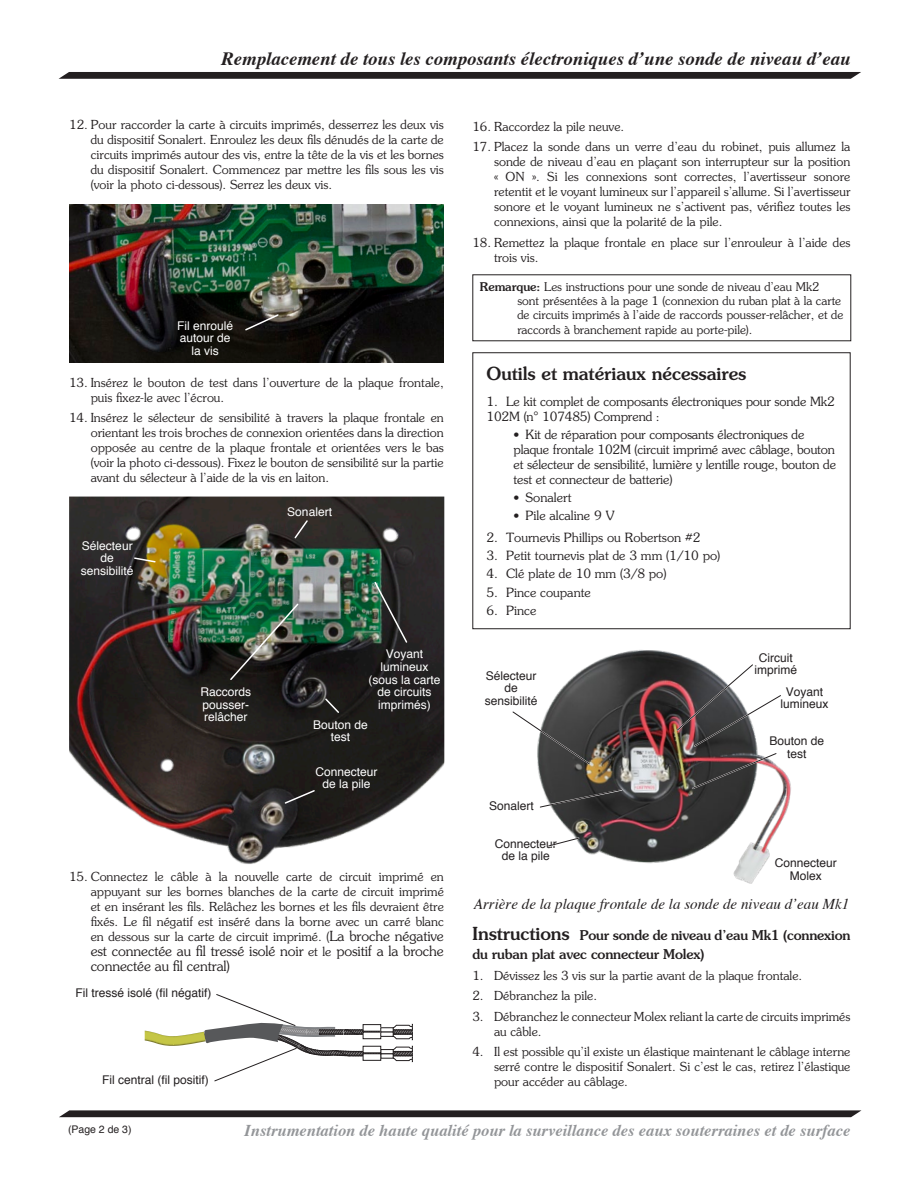
<style>
.page{position:relative;width:918px;height:1188px;background:#fff}
.page>*{position:absolute;margin:0;border:0;box-sizing:border-box;transform-origin:0 0}
.t1{font:italic 700 18.75px "Times";color:#231f20}
.ToolBox_Title{font:500 18px "Souvenir Std";color:#231f20}
.t2{font:italic 700 16.5px "Times";color:#939598}
.Figure_Caption{font:italic 15px "Times";color:#231f20}
.Numbered_Paragraph_8{font:300 13.95px/15px "Souvenir Std";letter-spacing:-.01em;color:#231f20}
.Subtitle{font:500 13.5px/19.5px "Souvenir Std";letter-spacing:-.01em;color:#231f20}
.t3{font:300 12.75px/15px "Souvenir Std";letter-spacing:-.01em;color:#231f20}
.Numbered_Paragraph_8-2{font:300 12.45px/15px "Souvenir Std";color:#231f20;text-align:justify}
.Notes_Text{font:300 12px/14.2px "Souvenir Std";color:#231f20}
.Figure_Text_Justify{font:12px/12.8px "Helvetica";color:#fff;text-align:center}
.Figure_Text_Justify-2{font:12px/12.8px "Helvetica";color:#231f20;text-align:center}
.t4{font:10.5px "Helvetica";color:#231f20}
.s1{font-size:13.95px}
.s2{font-size:12.45px}
.s3{font-weight:500}
.s4{font-size:18px}
</style>
<div class="page">
<svg style="left:59px;top:72px;width:802px;height:7px;background:#2c2829"></svg>
<svg style="left:59px;top:1110px;width:803px;height:7px;background:#322e2f"></svg>
<img style="left:69px;top:497px;width:375px;height:367px">
<img style="left:537px;top:650px;width:254px;height:233px">
<svg style="left:512px;top:710px;width:79px;height:56px"></svg>
<svg style="left:548px;top:836px;width:32px;height:12px"></svg>
<svg style="left:538px;top:788px;width:85px;height:21px;background:#4c4c4c"></svg>
<svg style="left:675px;top:663px;width:108px;height:127px"></svg>
<svg style="left:283px;top:789px;width:33px;height:16px"></svg>
<svg style="left:293px;top:519px;width:16px;height:21px"></svg>
<svg style="left:133px;top:556px;width:24px;height:8px"></svg>
<img style="left:229px;top:602px;width:71px;height:79px">
<svg style="left:324px;top:697px;width:16px;height:17px"></svg>
<svg style="left:373px;top:581px;width:36px;height:63px;background:#37423b"></svg>
<img style="left:69px;top:204px;width:375px;height:159px">
<svg style="left:244px;top:313px;width:36px;height:19px"></svg>
<div style="left:473px;top:352px;width:378px;height:277px;border:1px solid #231f20"></div>
<svg style="left:145px;top:994px;width:268px;height:88px"></svg>
<h1 class="t1" style="left:221px;top:41px;width:631px">Remplacement de tous les composants électroniques d’une sonde de niveau d’eau</h1>
<p class="Numbered_Paragraph_8-2" style="left:91px;top:117px;width:355px;text-indent:-22px">12. Pour raccorder la carte à circuits imprimés, desserrez les deux vis du dispositif Sonalert. Enroulez les deux fils dénudés de la carte de circuits imprimés autour des vis, entre la tête de la vis et les bornes du dispositif Sonalert. Commencez par mettre les fils sous les vis (voir la photo ci-dessous). Serrez les deux vis.</p>
<p class="Figure_Text_Justify" style="left:177px;top:320px;width:58px">Fil enroulé autour de la vis</p>
<p class="Numbered_Paragraph_8-2" style="left:91px;top:375px;width:355px;text-indent:-22px">13. Insérez le bouton de test dans l’ouverture de la plaque frontale, puis fixez-le avec l’écrou.</p>
<p class="Numbered_Paragraph_8-2" style="left:91px;top:410px;width:355px;text-indent:-22px">14. Insérez le sélecteur de sensibilité à travers la plaque frontale en orientant les trois broches de connexion orientées dans la direction opposée au centre de la plaque frontale et orientées vers le bas (voir la photo ci-dessous). Fixez le bouton de sensibilité sur la partie avant du sélecteur à l’aide de la vis en laiton.</p>
<p class="Figure_Text_Justify" style="left:81px;top:540px;width:54px">Sélecteur de sensibilité</p>
<p class="Figure_Text_Justify" style="left:287px;top:506px;width:46px">Sonalert</p>
<p class="Figure_Text_Justify" style="left:201px;top:686px;width:52px;text-align:left">Raccords pousser&shy;relâcher</p>
<p class="Figure_Text_Justify" style="left:368px;top:648px;width:74px">Voyant lumineux (sous la carte de circuits imprimés)</p>
<p class="Figure_Text_Justify" style="left:313px;top:719px;width:56px">Bouton de test</p>
<p class="Figure_Text_Justify" style="left:315px;top:766px;width:64px">Connecteur de la pile</p>
<p class="Numbered_Paragraph_8-2" style="left:91px;top:870px;width:355px;text-indent:-22px">15. Connectez le câble à la nouvelle carte de circuit imprimé en appuyant sur les bornes blanches de la carte de circuit imprimé et en insérant les fils. Relâchez les bornes et les fils devraient être fixés. Le fil négatif est inséré dans la borne avec un carré blanc en dessous sur la carte de circuit imprimé. (<span class="s1">La broche négative</span></p>
<p class="Numbered_Paragraph_8" style="left:91px;top:944px;width:355px">est connectée au fil tressé isolé noir <span class="s2">et le</span> positif a la broche connectée au fil central)</p>
<p class="Figure_Text_Justify-2" style="left:75px;top:987px;width:138px">Fil tressé isolé (fil négatif)</p>
<p class="Figure_Text_Justify-2" style="left:102px;top:1074px;width:108px">Fil central (fil positif)</p>
<p class="Numbered_Paragraph_8-2" style="left:472px;top:119px;width:153px">16. Raccordez la pile neuve.</p>
<p class="Numbered_Paragraph_8-2" style="left:494px;top:139px;width:358px;text-indent:-22px">17. Placez la sonde dans un verre d’eau du robinet, puis allumez la sonde de niveau d’eau en plaçant son interrupteur sur la position « ON ». Si les connexions sont correctes, l’avertisseur sonore retentit et le voyant lumineux sur l’appareil s’allume. Si l’avertisseur sonore et le voyant lumineux ne s’activent pas, vérifiez toutes les connexions, ainsi que la polarité de la pile.</p>
<p class="Numbered_Paragraph_8-2" style="left:494px;top:235px;width:358px;text-indent:-22px">18. Remettez la plaque frontale en place sur l’enrouleur à l’aide des trois vis.</p>
<p class="Notes_Text" style="left:517px;top:280px;width:328px;text-indent:-38px"><span class="s3">Remarque:</span> Les instructions pour une sonde de niveau d’eau Mk2 sont présentées à la page 1 (connexion du ruban plat à la carte de circuits imprimés à l’aide de raccords pousser-relâcher, et de raccords à branchement rapide au porte-pile).</p>
<p class="ToolBox_Title" style="left:487px;top:363px;width:261px">Outils et matériaux nécessaires</p>
<p class="t3" style="left:487px;top:393px;width:350px">1. Le kit complet de composants électroniques pour sonde Mk2<br>102M (n° 107485) Comprend :</p>
<p class="t3" style="left:514px;top:427px;width:324px">• Kit de réparation pour composants électroniques de plaque frontale 102M (circuit imprimé avec câblage, bouton et sélecteur de sensibilité, lumière y lentille rouge, bouton de test et connecteur de batterie)</p>
<p class="t3" style="left:514px;top:490px;width:59px">• Sonalert</p>
<p class="t3" style="left:514px;top:508px;width:102px">• Pile alcaline 9 V</p>
<p class="t3" style="left:487px;top:530px;width:215px">2. Tournevis Phillips ou Robertson #2</p>
<p class="t3" style="left:487px;top:548px;width:235px">3. Petit tournevis plat de 3 mm (1/10 po)</p>
<p class="t3" style="left:487px;top:566px;width:181px">4. Clé plate de 10 mm (3/8 po)</p>
<p class="t3" style="left:487px;top:585px;width:106px">5. Pince coupante</p>
<p class="t3" style="left:487px;top:603px;width:51px">6. Pince</p>
<p class="Figure_Text_Justify-2" style="left:485px;top:670px;width:54px">Sélecteur de sensibilité</p>
<p class="Figure_Text_Justify-2" style="left:489px;top:801px;width:46px">Sonalert</p>
<p class="Figure_Text_Justify-2" style="left:754px;top:652px;width:44px">Circuit imprimé</p>
<p class="Figure_Text_Justify-2" style="left:781px;top:686px;width:50px">Voyant lumineux</p>
<p class="Figure_Text_Justify-2" style="left:769px;top:735px;width:56px">Bouton de test</p>
<p class="Figure_Text_Justify-2" style="left:495px;top:838px;width:64px">Connecteur de la pile</p>
<p class="Figure_Caption" style="left:474px;top:891px;width:377px">Arrière de la plaque frontale de la sonde de niveau d’eau Mk1</p>
<p class="Figure_Text_Justify-2" style="left:775px;top:857px;width:64px">Connecteur<br>Molex</p>
<p class="Subtitle" style="left:472px;top:925px;width:380px"><span class="s4">Instructions</span> Pour sonde de niveau d’eau Mk1 (connexion du ruban plat avec connecteur Molex)</p>
<p class="Numbered_Paragraph_8-2" style="left:472px;top:968px;width:331px">1. Dévissez les 3 vis sur la partie avant de la plaque frontale.</p>
<p class="Numbered_Paragraph_8-2" style="left:472px;top:988px;width:126px">2. Débranchez la pile.</p>
<p class="Numbered_Paragraph_8-2" style="left:494px;top:1009px;width:358px;text-indent:-22px">3. Débranchez le connecteur Molex reliant la carte de circuits imprimés au câble.</p>
<p class="Numbered_Paragraph_8-2" style="left:494px;top:1044px;width:358px;text-indent:-22px">4. Il est possible qu’il existe un élastique maintenant le câblage interne serré contre le dispositif Sonalert. Si c’est le cas, retirez l’élastique pour accéder au câblage.</p>
<p class="t4" style="left:68px;top:1122px;width:65px">(Page 2 de 3)</p>
<h3 class="t2" style="left:245px;top:1115px;width:607px">Instrumentation de haute qualité pour la surveillance des eaux souterraines et de surface</h3>
</div>
